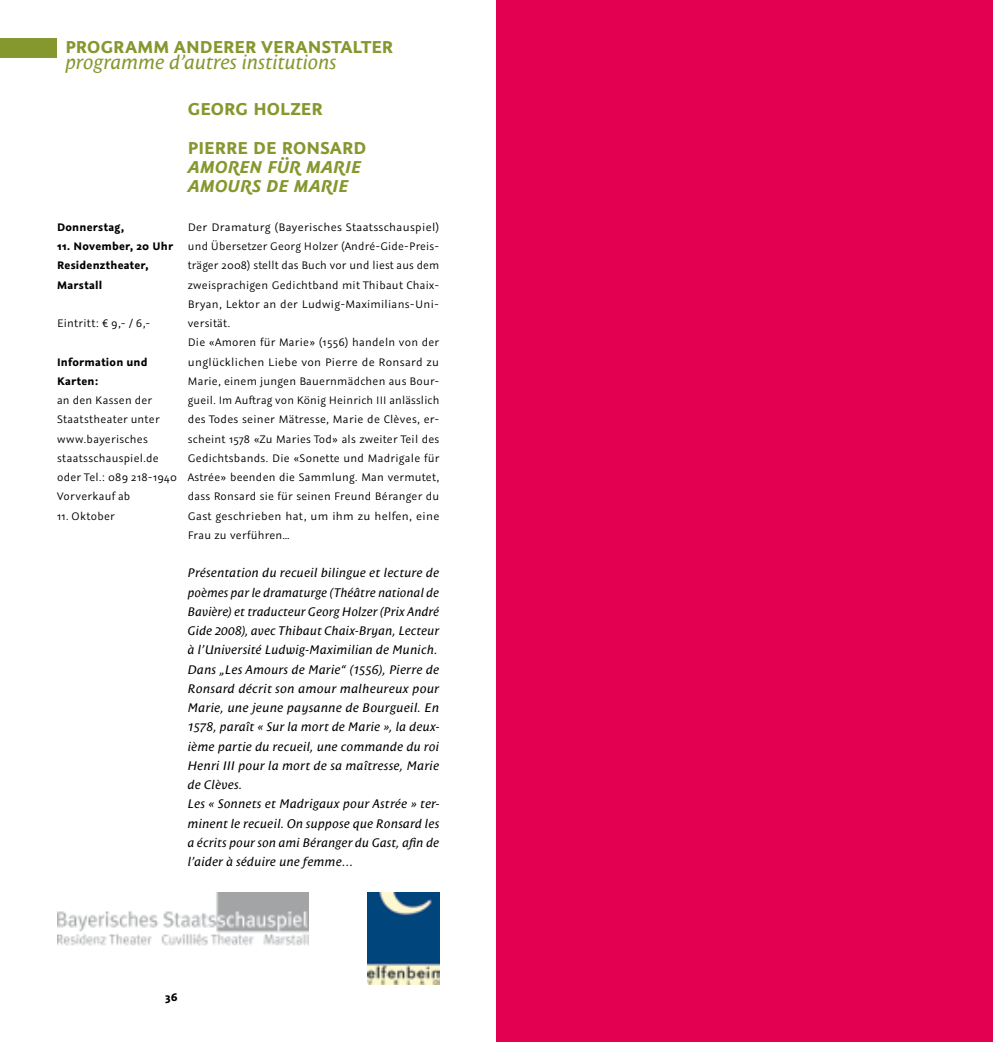
<style>
.page{position:relative;width:993px;height:1042px;background:#fff}
.page>*{position:absolute;margin:0;border:0;box-sizing:border-box;transform-origin:0 0}
.t1{font:700 19.25px/38.9px "Graublau Sans";letter-spacing:.005em;color:#85982f}
.t2{font:italic 19.25px "Costa Ptf";color:#85982f}
.t3{font:italic 700 19.25px/19.2px "Graublau Sans";letter-spacing:-.005em;color:#85982f}
.t4{font:12.25px/19.2px "Graublau Sans";letter-spacing:.02em;color:#000}
.t5{font:italic 12.25px/19.2px "Costa Ptf";letter-spacing:.02em;color:#000}
.t6{font:700 12.25px/19.2px "Graublau Sans";letter-spacing:.02em;color:#000}
</style>
<div class="page">
<div style="left:496px;top:0;width:496px;height:1042px;background:#e30051"></div>
<div style="left:0;top:38px;width:56px;height:20px;background:#85982f"></div>
<img style="left:57px;top:892px;width:251px;height:54px">
<img style="left:367px;top:892px;width:72px;height:92px">
<h1 class="t1" style="left:65px;top:28px;width:329px">PROGRAMM ANDERER VERANSTALTER</h1>
<h1 class="t2" style="left:65px;top:51px;width:273px">programme d’autres institutions</h1>
<h1 class="t1" style="left:188px;top:90px;width:180px">GEORG HOLZER<br>PIERRE DE RONSARD</h1>
<h1 class="t3" style="left:188px;top:157px;width:174px">AMOREN FÜR MARIE<br>AMOURS DE MARIE</h1>
<p class="t6" style="left:57px;top:217px;width:69px">Donnerstag,</p>
<p class="t6" style="left:57px;top:237px;width:117px">11. November, 20 Uhr<br>Residenztheater,<br>Marstall</p>
<p class="t4" style="left:57px;top:314px;width:95px">Eintritt: € 9,- / 6,-</p>
<p class="t6" style="left:57px;top:352px;width:92px">Information und<br>Karten:</p>
<p class="t4" style="left:57px;top:391px;width:121px">an den Kassen der<br>Staatstheater unter www.bayerisches staatsschauspiel.de oder Tel.: 089 218-1940<br>Vorverkauf ab</p>
<p class="t4" style="left:57px;top:506px;width:59px">11. Oktober</p>
<p class="t4" style="left:188px;top:217px;width:253px">Der Dramaturg (Bayerisches Staatsschauspiel) und Übersetzer Georg Holzer (André-Gide-Preis&shy;träger 2008) stellt das Buch vor und liest aus dem zweisprachigen Gedichtband mit Thibaut Chaix-Bryan, Lektor an der Ludwig-Maximilians-Uni&shy;versität.<br>Die «Amoren für Marie» (1556) handeln von der unglücklichen Liebe von Pierre de Ronsard zu Marie, einem jungen Bauernmädchen aus Bour&shy;gueil. Im Auftrag von König Heinrich III anlässlich des Todes seiner Mätresse, Marie de Clèves, er&shy;scheint 1578 «Zu Maries Tod» als zweiter Teil des Gedichtsbands. Die «Sonette und Madrigale für Astrée» beenden die Sammlung. Man vermutet, dass Ronsard sie für seinen Freund Béranger du Gast geschrieben hat, um ihm zu helfen, eine Frau zu verführen…</p>
<p class="t5" style="left:188px;top:563px;width:253px">Présentation du recueil bilingue et lecture de poèmes par le dramaturge (Théâtre national de Bavière) et traducteur Georg Holzer (Prix André Gide 2008), avec Thibaut Chaix-Bryan, Lecteur à l’Université Ludwig-Maximilian de Munich.<br>Dans „Les Amours de Marie“ (1556), Pierre de Ronsard décrit son amour malheureux pour Marie, une jeune paysanne de Bourgueil. En 1578, paraît « Sur la mort de Marie », la deux&shy;ième partie du recueil, une commande du roi Henri III pour la mort de sa maîtresse, Marie de Clèves.<br>Les « Sonnets et Madrigaux pour Astrée » ter&shy;minent le recueil. On suppose que Ronsard les a écrits pour son ami Béranger du Gast, afin de l’aider à séduire une femme…</p>
<p class="t6" style="left:165px;top:987px;width:14px">36</p>
</div>
